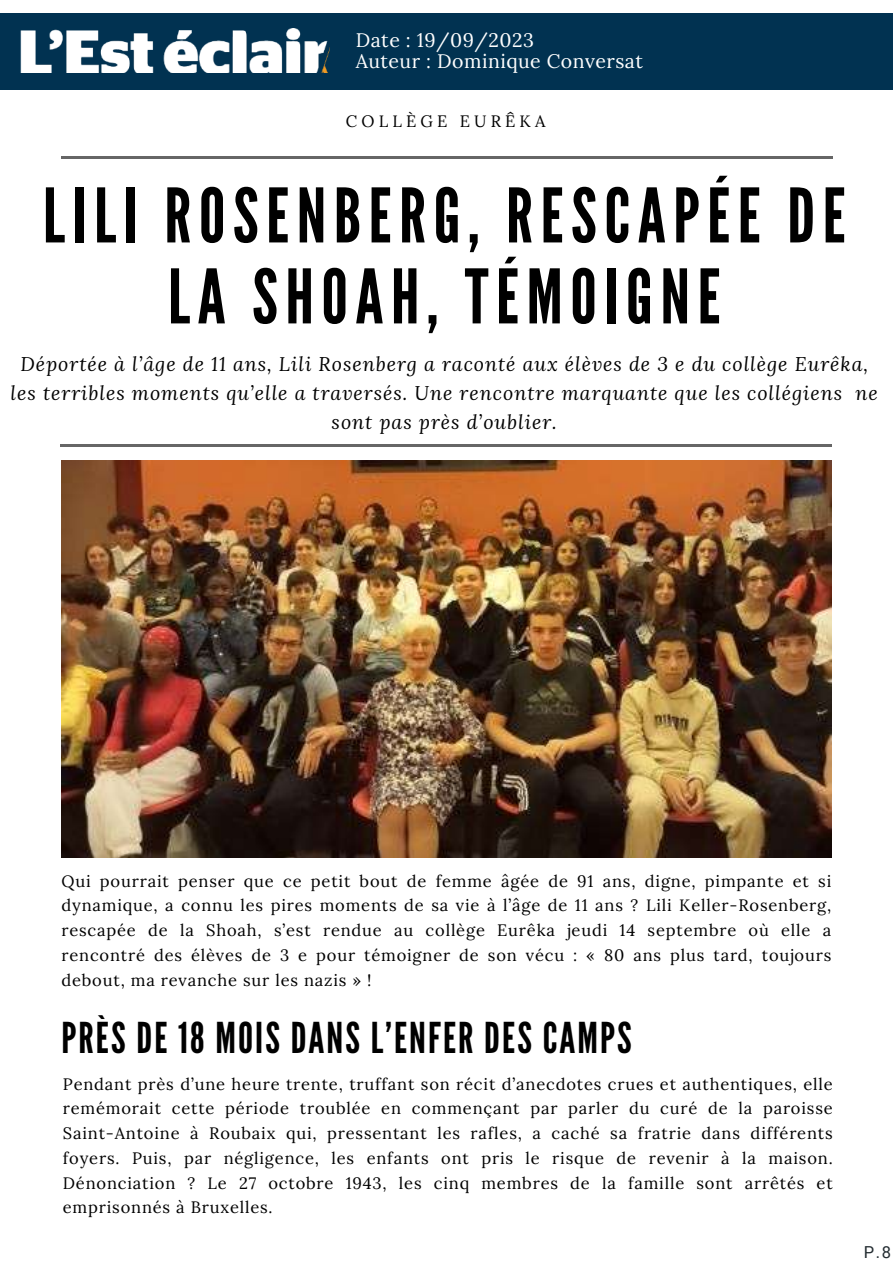
<style>
.page{position:relative;width:893px;height:1264px;background:#fff}
.page>*{position:absolute;margin:0;border:0;box-sizing:border-box;transform-origin:0 0}
.t1{font:75px/81px "League Gothic";letter-spacing:.1em;color:#000;text-align:center}
.t2{font:42.45px "League Gothic";letter-spacing:.05em;color:#000}
.t3{font:italic 19.65px/29.2px "Lora";letter-spacing:.05em;color:#000;text-align:center}
.t4{font:19.5px/21.3px "Lora";letter-spacing:.025em;color:#fff}
.t5{font:16.5px/24.8px "Lora";letter-spacing:.05em;color:#000;text-align:justify}
.t6{font:16.5px "Lora";letter-spacing:.25em;color:#000}
.t7{font:16.5px "Roboto";color:#232c31}
</style>
<div class="page">
<img style="left:61px;top:461px;width:770px;height:396px">
<hr style="left:61px;top:156px;width:771px;height:2px;background:#666">
<hr style="left:60px;top:444px;width:771px;height:2px;background:#666">
<div style="left:0;top:13px;width:892px;height:76px;background:#013251"></div>
<img style="left:21px;top:28px;width:308px;height:44px">
<p class="t4" style="left:356px;top:29px;width:289px">Date : 19/09/2023<br>Auteur : Dominique Conversat</p>
<p class="t6" style="left:346px;top:111px;width:201px">COLLÈGE EURÊKA</p>
<h1 class="t1" style="left:43px;top:177px;width:804px">LILI ROSENBERG, RESCAPÉE DE<br>LA SHOAH, TÉMOIGNE</h1>
<p class="t3" style="left:11px;top:348px;width:868px">Déportée à l’âge de 11 ans, Lili Rosenberg a raconté aux élèves de 3 e du collège Eurêka, les terribles moments qu’elle a traversés. Une rencontre marquante que les collégiens ne sont pas près d’oublier.</p>
<p class="t5" style="left:61px;top:868px;width:771px">Qui pourrait penser que ce petit bout de femme âgée de 91 ans, digne, pimpante et si dynamique, a connu les pires moments de sa vie à l’âge de 11 ans ? Lili Keller-Rosenberg, rescapée de la Shoah, s’est rendue au collège Eurêka jeudi 14 septembre où elle a rencontré des élèves de 3 e pour témoigner de son vécu : « 80 ans plus tard, toujours debout, ma revanche sur les nazis » !</p>
<h2 class="t2" style="left:61px;top:1012px;width:572px">PRÈS DE 18 MOIS DANS L’ENFER DES CAMPS</h2>
<p class="t5" style="left:63px;top:1071px;width:771px">Pendant près d’une heure trente, truffant son récit d’anecdotes crues et authentiques, elle remémorait cette période troublée en commençant par parler du curé de la paroisse Saint-Antoine à Roubaix qui, pressentant les rafles, a caché sa fratrie dans différents foyers. Puis, par négligence, les enfants ont pris le risque de revenir à la maison.<br>Dénonciation ? Le 27 octobre 1943, les cinq membres de la famille sont arrêtés et emprisonnés à Bruxelles.</p>
<p class="t7" style="left:863px;top:1243px;width:29px">P.8</p>
</div>
